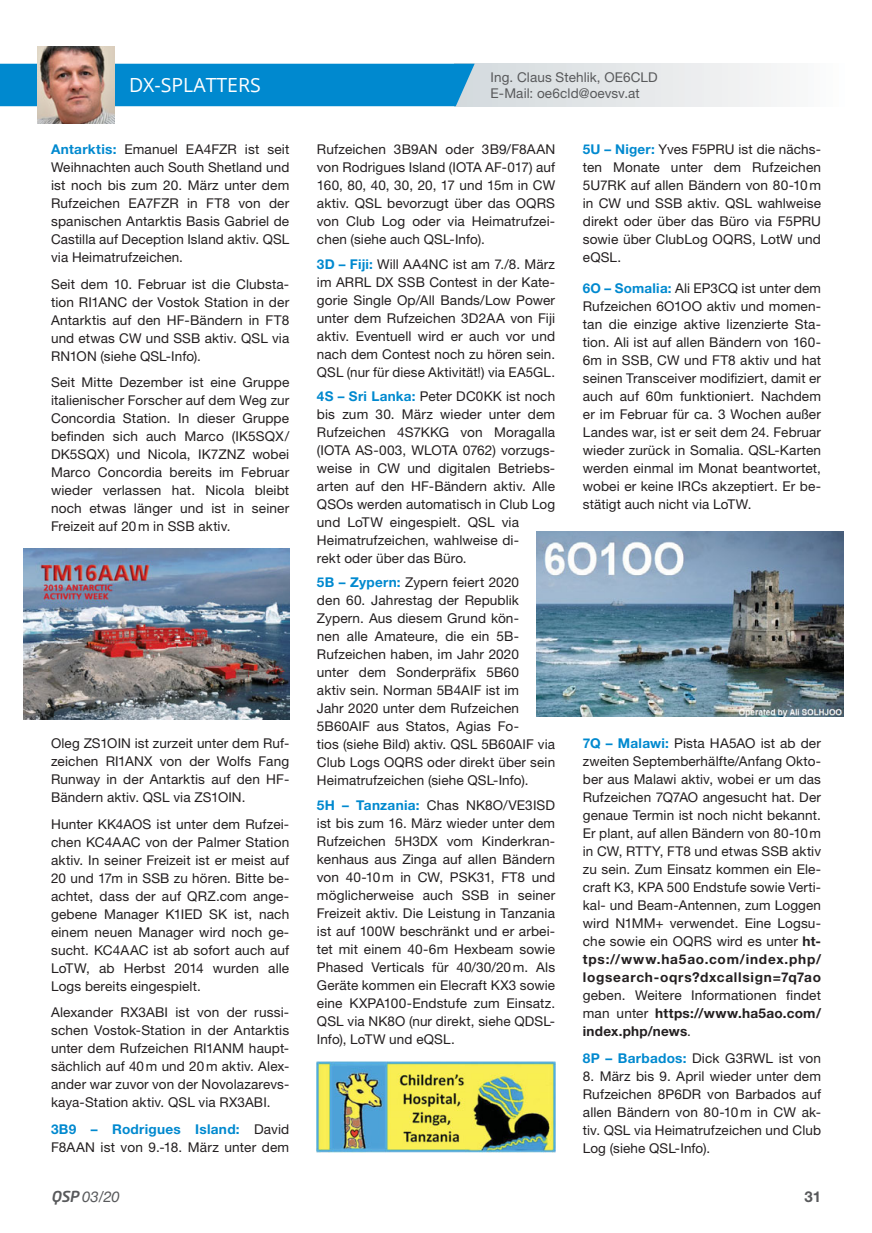
<style>
.page{position:relative;width:872px;height:1233px;background:#fff}
.page>*{position:absolute;margin:0;border:0;box-sizing:border-box;transform-origin:0 0}
.t1{font:19.5px "Open Sans";color:#fff}
.t2{font:italic 15px "Helvetica Neue";color:#58595b}
.t3{font:700 15px "Helvetica Neue LT Std";color:#58595b}
.t4{font:13.5px/18px "Helvetica Neue LT Std";letter-spacing:.01em;color:#231f20;text-align:justify}
.t5{font:13.5px/16.5px "Helvetica Neue LT Std";letter-spacing:.01em;color:#58595b}
.s1{font-weight:700;color:#0089cf}
.s2{font-weight:700}
.s3{font-family:"Neo Tech";font-weight:500}
</style>
<div class="page">
<div style="left:454px;top:64px;width:391px;height:42px;background:linear-gradient(to right,#d3d9dc,#fcfbfb)"></div>
<div style="left:0;top:64px;width:474px;height:42px;background:#0089cf"></div>
<img style="left:38px;top:47px;width:76px;height:76px">
<img style="left:24px;top:548px;width:265px;height:171px">
<img style="left:317px;top:1062px;width:238px;height:90px">
<img style="left:536px;top:531px;width:307px;height:186px">
<h1 class="t1" style="left:129px;top:71px;width:133px">DX-SPLATTERS</h1>
<p class="t5" style="left:490px;top:70px;width:168px">Ing. Claus Stehlik, OE6CLD<br>E-Mail: oe6cld@oevsv.at</p>
<p class="t4" style="left:51px;top:141px;width:240px"><span class="s1">Antarktis:</span> Emanuel EA4FZR ist seit Weihnachten auch South Shetland und ist noch bis zum 20. März unter dem Rufzeichen EA7FZR in FT8 von der spanischen Antarktis Basis Gabriel de Castilla auf Deception Island aktiv. QSL via Heimatrufzeichen.</p>
<p class="t4" style="left:51px;top:276px;width:240px">Seit dem 10. Februar ist die Clubsta&shy;tion RI1ANC der Vostok Station in der Antarktis auf den HF-Bändern in FT8 und etwas CW und SSB aktiv. QSL via RN1ON (siehe QSL-Info).</p>
<p class="t4" style="left:51px;top:374px;width:240px">Seit Mitte Dezember ist eine Gruppe italienischer Forscher auf dem Weg zur Concordia Station. In dieser Gruppe befinden sich auch Marco (IK5SQX/ DK5SQX) und Nicola, IK7ZNZ wobei Marco Concordia bereits im Februar wieder verlassen hat. Nicola bleibt noch etwas länger und ist in seiner Freizeit auf 20 m in SSB aktiv.</p>
<p class="t4" style="left:51px;top:736px;width:240px">Oleg ZS1OIN ist zurzeit unter dem Ruf&shy;zeichen RI1ANX von der Wolfs Fang Runway in der Antarktis auf den HF-Bändern aktiv. QSL via ZS1OIN.</p>
<p class="t4" style="left:51px;top:816px;width:240px">Hunter KK4AOS ist unter dem Rufzei&shy;chen KC4AAC von der Palmer Station aktiv. In seiner Freizeit ist er meist auf 20 und 17m in SSB zu hören. Bitte be&shy;achtet, dass der auf QRZ.com ange&shy;gebene Manager K1IED SK ist, nach einem neuen Manager wird noch ge&shy;sucht. KC4AAC ist ab sofort auch auf LoTW, ab Herbst 2014 wurden alle Logs bereits eingespielt.</p>
<p class="t4" style="left:51px;top:1005px;width:240px">Alexander RX3ABI ist von der russi&shy;schen Vostok-Station in der Antarktis unter dem Rufzeichen RI1ANM haupt&shy;sächlich auf 40 m und 20 m aktiv. Alex&shy;ander war zuvor von der Novolazarevs&shy;kaya-Station aktiv. QSL via RX3ABI.</p>
<p class="t4" style="left:51px;top:1121px;width:240px"><span class="s1">3B9 – Rodrigues Island:</span> David<br>F8AAN ist von 9.-18. März unter dem</p>
<p class="t4" style="left:317px;top:141px;width:240px">Rufzeichen 3B9AN oder 3B9/F8AAN von Rodrigues Island (IOTA AF-017) auf 160, 80, 40, 30, 20, 17 und 15m in CW aktiv. QSL bevorzugt über das OQRS von Club Log oder via Heimatrufzei&shy;chen (siehe auch QSL-Info).</p>
<p class="t4" style="left:317px;top:256px;width:240px"><span class="s1">3D – Fiji:</span> Will AA4NC ist am 7./8. März im ARRL DX SSB Contest in der Kate&shy;gorie Single Op/All Bands/Low Power unter dem Rufzeichen 3D2AA von Fiji aktiv. Eventuell wird er auch vor und nach dem Contest noch zu hören sein.<br>QSL (nur für diese Aktivität!) via EA5GL.</p>
<p class="t4" style="left:317px;top:388px;width:240px;text-align:left"><span class="s1">4S – Sri Lanka:</span> Peter DC0KK ist noch bis zum 30. März wieder unter dem<br>Rufzeichen 4S7KKG von Moragalla (IOTA AS-003, WLOTA 0762) vorzugs&shy;weise in CW und digitalen Betriebs&shy;arten auf den HF-Bändern aktiv. Alle<br>QSOs werden automatisch in Club Log und LoTW eingespielt. QSL via<br>Heimatrufzeichen, wahlweise di-<br>rekt oder über das Büro.</p>
<p class="t4" style="left:317px;top:575px;width:240px;text-align:left"><span class="s1">5B – Zypern:</span> Zypern feiert 2020<br>den 60. Jahrestag der Republik<br>Zypern. Aus diesem Grund kön-<br>nen alle Amateure, die ein 5B-<br>Rufzeichen haben, im Jahr 2020<br>unter dem Sonderpräfix 5B60<br>aktiv sein. Norman 5B4AIF ist im<br>Jahr 2020 unter dem Rufzeichen<br>5B60AIF aus Statos, Agias Fo-<br>tios (siehe Bild) aktiv. QSL 5B60AIF via<br>Club Logs OQRS oder direkt über sein<br>Heimatrufzeichen (siehe QSL-Info).</p>
<p class="t4" style="left:317px;top:797px;width:240px"><span class="s1">5H – Tanzania:</span> Chas NK8O/VE3ISD ist bis zum 16. März wieder unter dem Rufzeichen 5H3DX vom Kinderkran&shy;kenhaus aus Zinga auf allen Bändern von 40-10 m in CW, PSK31, FT8 und möglicherweise auch SSB in seiner Freizeit aktiv. Die Leistung in Tanzania ist auf 100W beschränkt und er arbei&shy;tet mit einem 40-6m Hexbeam sowie Phased Verticals für 40/30/20 m. Als Geräte kommen ein Elecraft KX3 sowie eine KXPA100-Endstufe zum Einsatz.<br>QSL via NK8O (nur direkt, siehe QDSL-Info), LoTW und eQSL.</p>
<p class="t4" style="left:583px;top:141px;width:240px"><span class="s1">5U – Niger:</span> Yves F5PRU ist die nächs&shy;ten Monate unter dem Rufzeichen 5U7RK auf allen Bändern von 80-10 m in CW und SSB aktiv. QSL wahlweise direkt oder über das Büro via F5PRU sowie über ClubLog OQRS, LotW und eQSL.</p>
<p class="t4" style="left:583px;top:280px;width:240px"><span class="s1">6O – Somalia:</span> Ali EP3CQ ist unter dem Rufzeichen 6O1OO aktiv und momen&shy;tan die einzige aktive lizenzierte Sta&shy;tion. Ali ist auf allen Bändern von 160- 6m in SSB, CW und FT8 aktiv und hat seinen Transceiver modifiziert, damit er auch auf 60m funktioniert. Nachdem er im Februar für ca. 3 Wochen außer Landes war, ist er seit dem 24. Februar wieder zurück in Somalia. QSL-Karten werden einmal im Monat beantwortet, wobei er keine IRCs akzeptiert. Er be&shy;stätigt auch nicht via LoTW.</p>
<p class="t4" style="left:583px;top:736px;width:240px"><span class="s1">7Q – Malawi:</span> Pista HA5AO ist ab der zweiten Septemberhälfte/Anfang Okto&shy;ber aus Malawi aktiv, wobei er um das Rufzeichen 7Q7AO angesucht hat. Der genaue Termin ist noch nicht bekannt.<br>Er plant, auf allen Bändern von 80-10 m in CW, RTTY, FT8 und etwas SSB aktiv zu sein. Zum Einsatz kommen ein Ele&shy;craft K3, KPA 500 Endstufe sowie Verti&shy;kal- und Beam-Antennen, zum Loggen wird N1MM+ verwendet. Eine Logsu&shy;che sowie ein OQRS wird es unter <span class="s2">ht&shy;tps://www.ha5ao.com/index.php/ logsearch-oqrs?dxcallsign=7q7ao</span></p>
<p class="t4" style="left:583px;top:988px;width:240px">geben. Weitere Informationen findet man unter <span class="s2">https://www.ha5ao.com/ index.php/news</span>.</p>
<p class="t4" style="left:583px;top:1050px;width:240px"><span class="s1">8P – Barbados:</span> Dick G3RWL ist von</p>
<p class="t4" style="left:583px;top:1068px;width:240px">8. März bis 9. April wieder unter dem Rufzeichen 8P6DR von Barbados auf allen Bändern von 80-10 m in CW ak&shy;tiv. QSL via Heimatrufzeichen und Club Log (siehe QSL-Info).</p>
<p class="t2" style="left:51px;top:1188px;width:70px"><span class="s3">QSP</span> 03/20</p>
<p class="t3" style="left:804px;top:1192px;width:18px">31</p>
</div>
